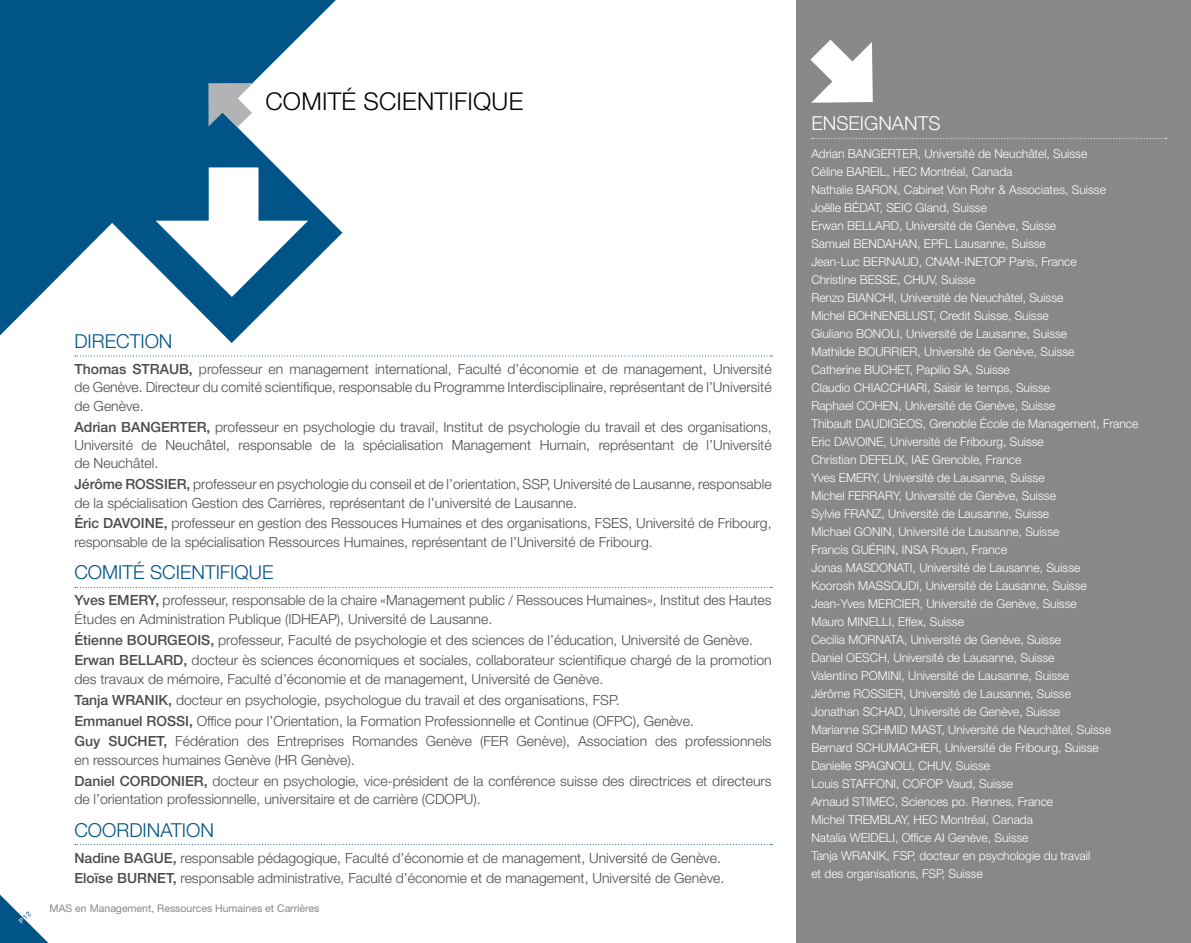
<style>
.page{position:relative;width:1191px;height:943px;background:#fff}
.page>*{position:absolute;margin:0;border:0;box-sizing:border-box;transform-origin:0 0}
.t1{font:300 24.5px "Helvetica Neue LT Std";letter-spacing:.01em;color:#000}
.t2{font:300 19.25px "Helvetica Neue LT Std";color:#005487}
.t3{font:300 19.25px "Helvetica Neue LT Std";color:#fff}
.t4{font:300 14px/18.4px "Helvetica Neue LT Std";color:#4b4b4d}
.t5{font:300 12.25px/18px "Helvetica Neue LT Std";color:#fff}
.t6{font:10.5px "Helvetica Neue LT Std";color:#87888a}
.s1{font-weight:500}
</style>
<div class="page">
<div style="left:796px;top:0;width:395px;height:943px;background:#87888a"></div>
<svg style="left:75px;top:355px;width:697px;height:1px"></svg>
<svg style="left:75px;top:587px;width:697px;height:1px"></svg>
<svg style="left:75px;top:844px;width:697px;height:1px"></svg>
<svg style="left:812px;top:138px;width:354px;height:1px"></svg>
<svg style="left:810px;top:40px;width:62px;height:63px"></svg>
<svg style="left:0;top:0;width:342px;height:343px;fill:#005487"></svg>
<svg style="left:207px;top:82px;width:48px;height:47px"></svg>
<svg style="left:156px;top:167px;width:152px;height:130px"></svg>
<svg style="left:0;top:894px;width:48px;height:49px"></svg>
<h1 class="t1" style="left:265px;top:86px;width:259px">COMITÉ SCIENTIFIQUE</h1>
<h2 class="t2" style="left:74px;top:329px;width:100px">DIRECTION</h2>
<p class="t4" style="left:74px;top:359px;width:699px;text-align:justify"><span class="s1">Thomas STRAUB,</span> professeur en management international, Faculté d’économie et de management, Université de Genève. Directeur du comité scientifique, responsable du Programme Interdisciplinaire, représentant de l’Université de Genève.</p>
<p class="t4" style="left:74px;top:417px;width:699px;text-align:justify"><span class="s1">Adrian BANGERTER,</span> professeur en psychologie du travail, Institut de psychologie du travail et des organisations, Université de Neuchâtel, responsable de la spécialisation Management Humain, représentant de l’Université de Neuchâtel.</p>
<p class="t4" style="left:74px;top:474px;width:698px"><span class="s1">Jérôme ROSSIER,</span> professeur en psychologie du conseil et de l’orientation, SSP, Université de Lausanne, responsable de la spécialisation Gestion des Carrières, représentant de l’université de Lausanne.</p>
<p class="t4" style="left:74px;top:514px;width:698px"><span class="s1">Éric DAVOINE,</span> professeur en gestion des Ressouces Humaines et des organisations, FSES, Université de Fribourg, responsable de la spécialisation Ressources Humaines, représentant de l’Université de Fribourg.</p>
<h2 class="t2" style="left:74px;top:561px;width:200px">COMITÉ SCIENTIFIQUE</h2>
<p class="t4" style="left:74px;top:591px;width:698px"><span class="s1">Yves EMERY,</span> professeur, responsable de la chaire «Management public / Ressouces Humaines», Institut des Hautes<br>Études en Administration Publique (IDHEAP), Université de Lausanne.</p>
<p class="t4" style="left:74px;top:629px;width:698px;line-height:20.8px"><span class="s1">Étienne BOURGEOIS,</span> professeur, Faculté de psychologie et des sciences de l’éducation, Université de Genève.<br><span class="s1">Erwan BELLARD,</span> docteur ès sciences économiques et sociales, collaborateur scientifique chargé de la promotion</p>
<p class="t4" style="left:74px;top:668px;width:698px;line-height:20.8px">des travaux de mémoire, Faculté d’économie et de management, Université de Genève.<br><span class="s1">Tanja WRANIK,</span> docteur en psychologie, psychologue du travail et des organisations, FSP.<br><span class="s1">Emmanuel ROSSI,</span> Office pour l’Orientation, la Formation Professionnelle et Continue (OFPC), Genève.<br><span class="s1">Guy SUCHET,</span> Fédération des Entreprises Romandes Genève (FER Genève), Association des professionnels</p>
<p class="t4" style="left:74px;top:749px;width:699px;line-height:20.8px">en ressources humaines Genève (HR Genève).<br><span class="s1">Daniel CORDONIER,</span> docteur en psychologie, vice-président de la conférence suisse des directrices et directeurs</p>
<p class="t4" style="left:74px;top:789px;width:408px">de l’orientation professionnelle, universitaire et de carrière (CDOPU).</p>
<h2 class="t2" style="left:74px;top:818px;width:141px">COORDINATION</h2>
<p class="t4" style="left:74px;top:846px;width:651px;line-height:20.8px"><span class="s1">Nadine BAGUE,</span> responsable pédagogique, Faculté d’économie et de management, Université de Genève.<br><span class="s1">Eloïse BURNET,</span> responsable administrative, Faculté d’économie et de management, Université de Genève.</p>
<p class="t6" style="left:50px;top:901px;width:271px">MAS en Management, Ressources Humaines et Carrières</p>
<h2 class="t3" style="left:811px;top:112px;width:131px">ENSEIGNANTS</h2>
<p class="t5" style="left:811px;top:144px;width:328px">Adrian BANGERTER, Université de Neuchâtel, Suisse<br>Céline BAREIL, HEC Montréal, Canada<br>Nathalie BARON, Cabinet Von Rohr &amp; Associates, Suisse Joëlle BÉDAT, SEIC Gland, Suisse<br>Erwan BELLARD, Université de Genève, Suisse<br>Samuel BENDAHAN, EPFL Lausanne, Suisse<br>Jean-Luc BERNAUD, CNAM-INETOP Paris, France<br>Christine BESSE, CHUV, Suisse<br>Renzo BIANCHI, Université de Neuchâtel, Suisse<br>Michel BOHNENBLUST, Credit Suisse, Suisse<br>Giuliano BONOLI, Université de Lausanne, Suisse<br>Mathilde BOURRIER, Université de Genève, Suisse<br>Catherine BUCHET, Papilio SA, Suisse<br>Claudio CHIACCHIARI, Saisir le temps, Suisse<br>Raphael COHEN, Université de Genève, Suisse<br>Thibault DAUDIGEOS, Grenoble École de Management, France Eric DAVOINE, Université de Fribourg, Suisse<br>Christian DEFELIX, IAE Grenoble, France<br>Yves EMERY, Université de Lausanne, Suisse<br>Michel FERRARY, Université de Genève, Suisse<br>Sylvie FRANZ, Université de Lausanne, Suisse<br>Michael GONIN, Université de Lausanne, Suisse<br>Francis GUÉRIN, INSA Rouen, France<br>Jonas MASDONATI, Université de Lausanne, Suisse<br>Koorosh MASSOUDI, Université de Lausanne, Suisse Jean-Yves MERCIER, Université de Genève, Suisse<br>Mauro MINELLI, Effex, Suisse<br>Cecilia MORNATA, Université de Genève, Suisse<br>Daniel OESCH, Université de Lausanne, Suisse<br>Valentino POMINI, Université de Lausanne, Suisse<br>Jérôme ROSSIER, Université de Lausanne, Suisse<br>Jonathan SCHAD, Université de Genève, Suisse<br>Marianne SCHMID MAST, Université de Neuchâtel, Suisse Bernard SCHUMACHER, Université de Fribourg, Suisse Danielle SPAGNOLI, CHUV, Suisse<br>Louis STAFFONI, COFOP Vaud, Suisse<br>Arnaud STIMEC, Sciences po. Rennes, France<br>Michel TREMBLAY, HEC Montréal, Canada<br>Natalia WEIDELI, Office AI Genève, Suisse<br>Tanja WRANIK, FSP, docteur en psychologie du travail<br>et des organisations, FSP, Suisse</p>
</div>
